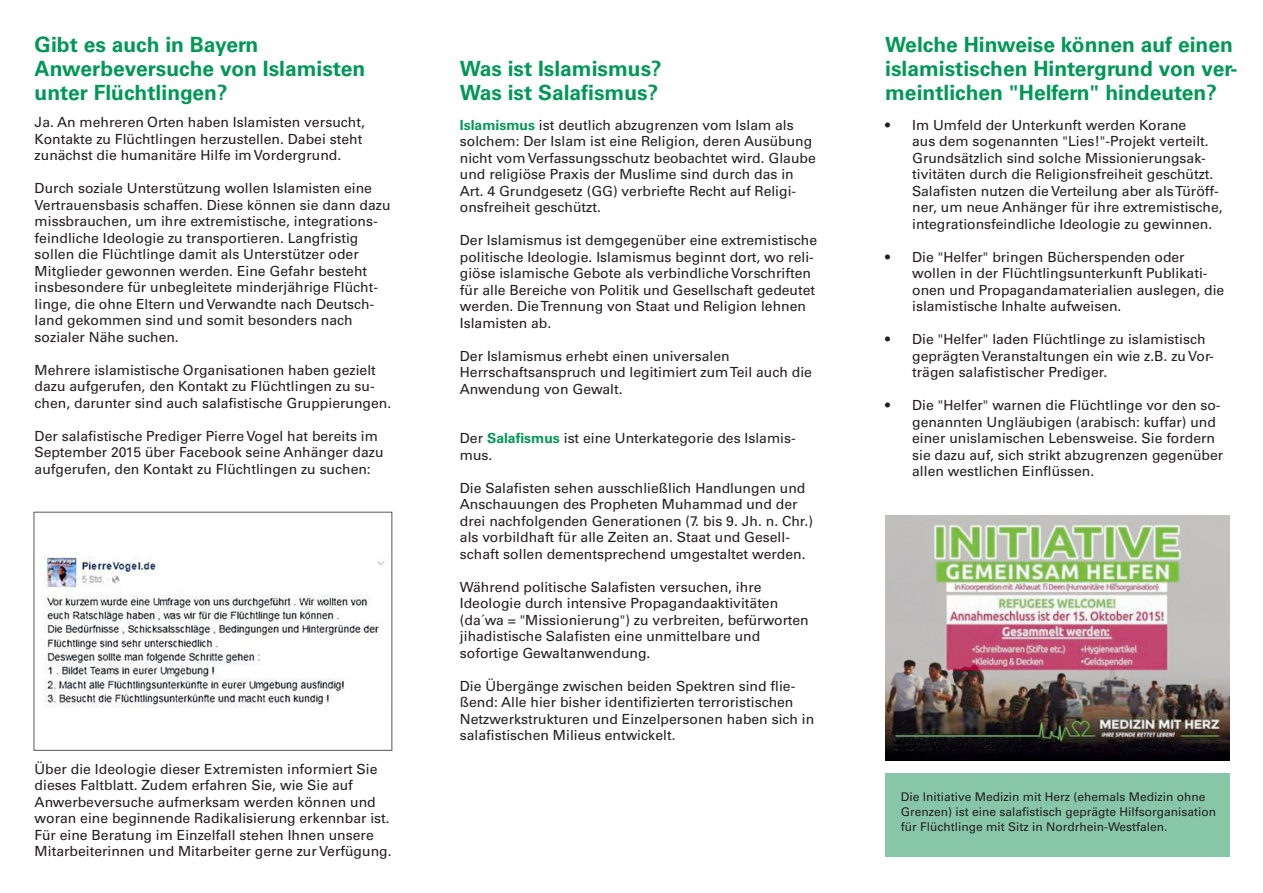
<style>
.page{position:relative;width:1263px;height:893px;background:#fff}
.page>*{position:absolute;margin:0;border:0;box-sizing:border-box;transform-origin:0 0}
.t1{font:700 21px/24px "Univers LT Pro 65";color:#009856}
.t2{font:13.95px/16.5px "Univers LT Pro 55 Roman";color:#231f20}
.t3{font:12px/15px "Univers LT Pro 55 Roman";color:#231f20}
.s1{font-family:"Univers LT Pro 65";font-weight:700;color:#009856}
</style>
<div class="page">
<div style="left:885px;top:773px;width:344px;height:84px;background:#87c7a7"></div>
<img style="left:44px;top:555px;width:341px;height:153px">
<div style="left:34px;top:512px;width:358px;height:238px;border:1px solid #57585a"></div>
<img style="left:885px;top:515px;width:344px;height:246px">
<p class="t1" style="left:35px;top:32px;width:225px">Gibt es auch in Bayern</p>
<p class="t1" style="left:35px;top:56px;width:332px">Anwerbeversuche von Islamisten unter Flüchtlingen?</p>
<p class="t1" style="left:460px;top:57px;width:203px">Was ist Islamismus?</p>
<p class="t1" style="left:460px;top:81px;width:200px">Was ist Salafismus?</p>
<p class="t2" style="left:35px;top:114px;width:332px">Ja. An mehreren Orten haben Islamisten versucht,<br>Kontakte zu Flüchtlingen herzustellen. Dabei steht zunächst die humanitäre Hilfe im Vordergrund.</p>
<p class="t2" style="left:35px;top:180px;width:357px">Durch soziale Unterstützung wollen Islamisten eine Vertrauensbasis schaffen. Diese können sie dann dazu missbrauchen, um ihre extremistische, integrations&shy;feindliche Ideologie zu transportieren. Langfristig sollen die Flüchtlinge damit als Unterstützer oder Mitglieder gewonnen werden. Eine Gefahr besteht insbesondere für unbegleitete minderjährige Flücht&shy;linge, die ohne Eltern und Verwandte nach Deutsch&shy;land gekommen sind und somit besonders nach sozialer Nähe suchen.</p>
<p class="t2" style="left:35px;top:362px;width:358px">Mehrere islamistische Organisationen haben gezielt dazu aufgerufen, den Kontakt zu Flüchtlingen zu su&shy;chen, darunter sind auch salafistische Gruppierungen.</p>
<p class="t2" style="left:35px;top:428px;width:350px">Der salafistische Prediger Pierre Vogel hat bereits im<br>September 2015 über Facebook seine Anhänger dazu aufgerufen, den Kontakt zu Flüchtlingen zu suchen:</p>
<p class="t2" style="left:35px;top:760px;width:358px">Über die Ideologie dieser Extremisten informiert Sie dieses Faltblatt. Zudem erfahren Sie, wie Sie auf Anwerbeversuche aufmerksam werden können und woran eine beginnende Radikalisierung erkennbar ist.<br>Für eine Beratung im Einzelfall stehen Ihnen unsere Mitarbeiterinnen und Mitarbeiter gerne zur Verfügung.</p>
<p class="t2" style="left:460px;top:116px;width:357px"><span class="s1">Islamismus</span> ist deutlich abzugrenzen vom Islam als solchem: Der Islam ist eine Religion, deren Ausübung nicht vom Verfassungsschutz beobachtet wird. Glaube und religiöse Praxis der Muslime sind durch das in Art. 4 Grundgesetz (GG) verbriefte Recht auf Religi&shy;onsfreiheit geschützt.</p>
<p class="t2" style="left:460px;top:232px;width:359px">Der Islamismus ist demgegenüber eine extremistische politische Ideologie. Islamismus beginnt dort, wo reli&shy;giöse islamische Gebote als verbindliche Vorschriften für alle Bereiche von Politik und Gesellschaft gedeutet werden. Die Trennung von Staat und Religion lehnen Islamisten ab.</p>
<p class="t2" style="left:460px;top:347px;width:354px">Der Islamismus erhebt einen universalen<br>Herrschaftsanspruch und legitimiert zum Teil auch die<br>Anwendung von Gewalt.</p>
<p class="t2" style="left:460px;top:430px;width:337px">Der <span class="s1">Salafismus</span> ist eine Unterkategorie des Islamis&shy;mus.</p>
<p class="t2" style="left:460px;top:479px;width:355px">Die Salafisten sehen ausschließlich Handlungen und Anschauungen des Propheten Muhammad und der drei nachfolgenden Generationen (7. bis 9. Jh. n. Chr.) als vorbildhaft für alle Zeiten an. Staat und Gesell&shy;schaft sollen dementsprechend umgestaltet werden.</p>
<p class="t2" style="left:460px;top:578px;width:350px">Während politische Salafisten versuchen, ihre Ideologie durch intensive Propagandaaktivitäten (da´wa = "Missionierung") zu verbreiten, befürworten jihadistische Salafisten eine unmittelbare und sofortige Gewaltanwendung.</p>
<p class="t2" style="left:460px;top:677px;width:356px">Die Übergänge zwischen beiden Spektren sind flie&shy;ßend: Alle hier bisher identifizierten terroristischen Netzwerkstrukturen und Einzelpersonen haben sich in salafistischen Milieus entwickelt.</p>
<p class="t1" style="left:885px;top:32px;width:354px">Welche Hinweise können auf einen islamistischen Hintergrund von ver&shy;meintlichen "Helfern" hindeuten?</p>
<p class="t2" style="left:912px;top:116px;width:312px;text-indent:-27px">• Im Umfeld der Unterkunft werden Korane<br>aus dem sogenannten "Lies!"-Projekt verteilt.<br>Grundsätzlich sind solche Missionierungsak&shy;tivitäten durch die Religionsfreiheit geschützt.<br>Salafisten nutzen die Verteilung aber als Türöff&shy;ner, um neue Anhänger für ihre extremistische, integrationsfeindliche Ideologie zu gewinnen.</p>
<p class="t2" style="left:912px;top:248px;width:314px;text-indent:-27px">• Die "Helfer" bringen Bücherspenden oder wollen in der Flüchtlingsunterkunft Publikati&shy;onen und Propagandamaterialien auslegen, die islamistische Inhalte aufweisen.</p>
<p class="t2" style="left:912px;top:331px;width:303px;text-indent:-27px">• Die "Helfer" laden Flüchtlinge zu islamistisch geprägten Veranstaltungen ein wie z.B. zu Vor&shy;trägen salafistischer Prediger.</p>
<p class="t2" style="left:912px;top:397px;width:313px;text-indent:-27px">• Die "Helfer" warnen die Flüchtlinge vor den so&shy;genannten Ungläubigen (arabisch: kuffar) und einer unislamischen Lebensweise. Sie fordern sie dazu auf, sich strikt abzugrenzen gegenüber allen westlichen Einflüssen.</p>
<p class="t3" style="left:901px;top:789px;width:317px">Die Initiative Medizin mit Herz (ehemals Medizin ohne<br>Grenzen) ist eine salafistisch geprägte Hilfsorganisation für Flüchtlinge mit Sitz in Nordrhein-Westfalen.</p>
</div>
